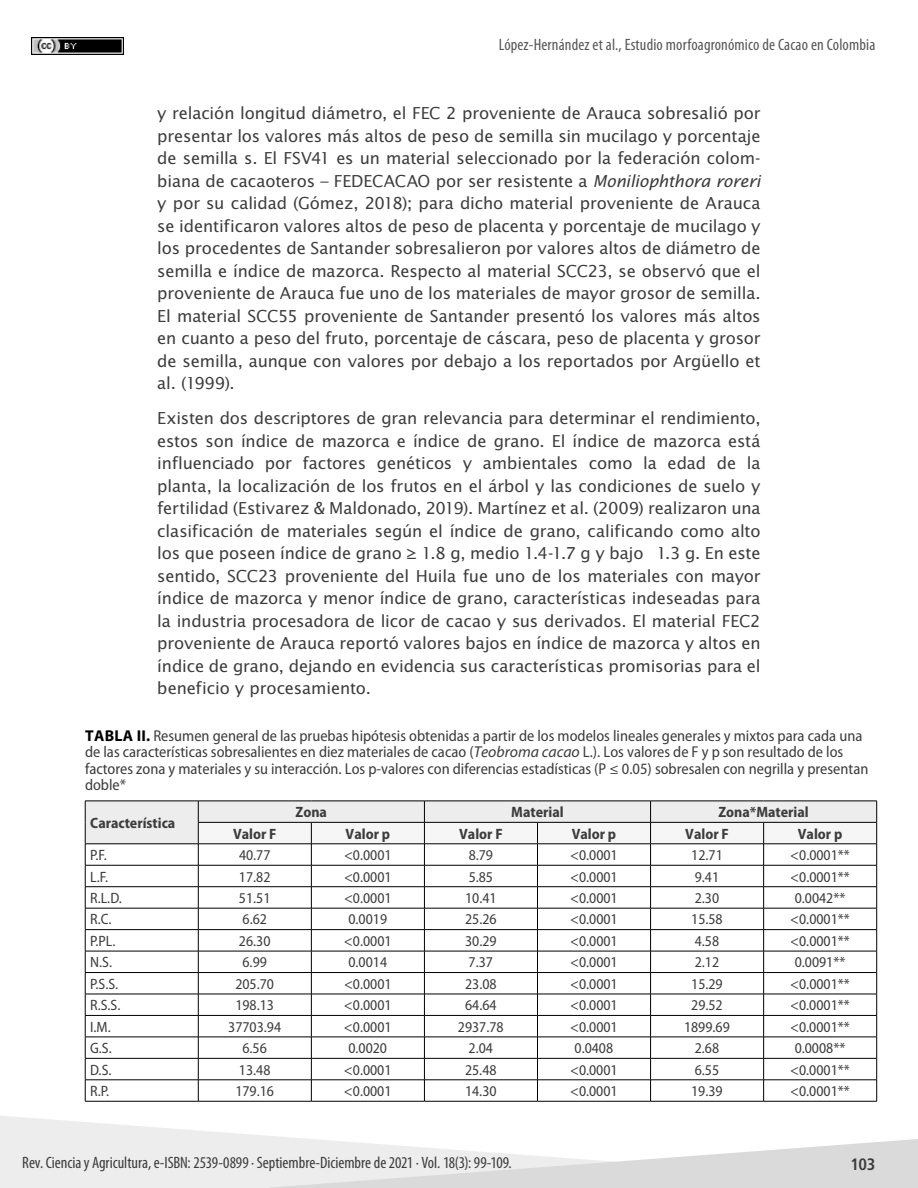
<style>
.page{position:relative;width:918px;height:1188px;background:#fff}
.page>*{position:absolute;margin:0;border:0;box-sizing:border-box;transform-origin:0 0}
.t1{font:16.5px/22.5px "Lucida Sans Std";letter-spacing:-.005em;color:#3c3c3b;text-align:justify}
.t2{font:condensed 16.5px "Myriad Pro";letter-spacing:-.005em;color:#3c3c3b}
.t3{font:condensed 16.5px "Myriad Pro";letter-spacing:.01em;color:#575756}
.t4{font:700 condensed 16.5px "Frutiger LT Std";color:#3c3c3b}
.t5{font:semi-condensed 15.75px/16.5px "Myriad Pro";color:#3c3c3b}
.t6{font:semi-condensed 15px "Myriad Pro";color:#3c3c3b}
.t7{font:700 semi-condensed 15px "Myriad Pro";color:#3c3c3b}
.s1{font-style:italic}
.s2{font-weight:700;font-stretch:normal;color:#000}
.s3{font-style:italic;font-stretch:normal}
</style>
<div class="page">
<img style="left:31px;top:38px;width:92px;height:17px">
<svg style="left:0;top:1116px;width:305px;height:72px;fill:#ededed"></svg>
<svg style="left:269px;top:1139px;width:649px;height:49px"></svg>
<svg style="left:85px;top:801px;width:792px;height:300px"></svg>
<hr style="left:85px;top:1101px;width:113px;height:1px;background:#000">
<hr style="left:198px;top:1101px;width:113px;height:1px;background:#000">
<hr style="left:311px;top:1101px;width:113px;height:1px;background:#000">
<hr style="left:424px;top:1101px;width:114px;height:1px;background:#000">
<hr style="left:538px;top:1101px;width:113px;height:1px;background:#000">
<hr style="left:651px;top:1101px;width:113px;height:1px;background:#000">
<hr style="left:764px;top:1101px;width:113px;height:1px;background:#000">
<p class="t3" style="left:499px;top:35px;width:378px">López-Hernández et al., Estudio morfoagronómico de Cacao en Colombia</p>
<p class="t1" style="left:157px;top:102px;width:605px">y relación longitud diámetro, el FEC 2 proveniente de Arauca sobresalió por presentar los valores más altos de peso de semilla sin mucilago y porcentaje de semilla s. El FSV41 es un material seleccionado por la federación colom&shy;biana de cacaoteros – FEDECACAO por ser resistente a <span class="s1">Moniliophthora roreri </span>y por su calidad (Gómez, 2018); para dicho material proveniente de Arauca se identificaron valores altos de peso de placenta y porcentaje de mucilago y los procedentes de Santander sobresalieron por valores altos de diámetro de semilla e índice de mazorca. Respecto al material SCC23, se observó que el proveniente de Arauca fue uno de los materiales de mayor grosor de semilla.<br>El material SCC55 proveniente de Santander presentó los valores más altos en cuanto a peso del fruto, porcentaje de cáscara, peso de placenta y grosor de semilla, aunque con valores por debajo a los reportados por Argüello et al. (1999).</p>
<p class="t1" style="left:157px;top:407px;width:605px">Existen dos descriptores de gran relevancia para determinar el rendimiento, estos son índice de mazorca e índice de grano. El índice de mazorca está influenciado por factores genéticos y ambientales como la edad de la planta, la localización de los frutos en el árbol y las condiciones de suelo y fertilidad (Estivarez &amp; Maldonado, 2019). Martínez et al. (2009) realizaron una clasificación de materiales según el índice de grano, calificando como alto los que poseen índice de grano ≥ 1.8 g, medio 1.4-1.7 g y bajo ˂1.3 g. En este sentido, SCC23 proveniente del Huila fue uno de los materiales con mayor índice de mazorca y menor índice de grano, características indeseadas para la industria procesadora de licor de cacao y sus derivados. El material FEC2 proveniente de Arauca reportó valores bajos en índice de mazorca y altos en índice de grano, dejando en evidencia sus características promisorias para el beneficio y procesamiento.</p>
<p class="t5" style="left:85px;top:728px;width:785px"><span class="s2">TABLA II.</span> Resumen general de las pruebas hipótesis obtenidas a partir de los modelos lineales generales y mixtos para cada una de las características sobresalientes en diez materiales de cacao (<span class="s3">Teobroma cacao</span> L.). Los valores de F y p son resultado de los factores zona y materiales y su interacción. Los p-valores con diferencias estadísticas (P ≤ 0.05) sobresalen con negrilla y presentan doble*</p>
<p class="t7" style="left:90px;top:815px;width:87px">Característica</p>
<p class="t7" style="left:296px;top:804px;width:33px">Zona</p>
<p class="t7" style="left:511px;top:804px;width:54px">Material</p>
<p class="t7" style="left:718px;top:804px;width:92px">Zona*Material</p>
<p class="t7" style="left:233px;top:825px;width:45px">Valor F</p>
<p class="t7" style="left:346px;top:825px;width:46px">Valor p</p>
<p class="t7" style="left:459px;top:825px;width:45px">Valor F</p>
<p class="t7" style="left:572px;top:825px;width:46px">Valor p</p>
<p class="t7" style="left:685px;top:825px;width:45px">Valor F</p>
<p class="t7" style="left:798px;top:825px;width:46px">Valor p</p>
<p class="t6" style="left:90px;top:847px;width:18px">P.F.</p>
<p class="t6" style="left:239px;top:847px;width:33px">40.77</p>
<p class="t6" style="left:344px;top:847px;width:49px">&lt;0.0001</p>
<p class="t6" style="left:469px;top:847px;width:26px">8.79</p>
<p class="t6" style="left:570px;top:847px;width:49px">&lt;0.0001</p>
<p class="t6" style="left:691px;top:847px;width:33px">12.71</p>
<p class="t6" style="left:790px;top:847px;width:61px">&lt;0.0001**</p>
<p class="t6" style="left:90px;top:868px;width:19px">L.F.</p>
<p class="t6" style="left:239px;top:868px;width:33px">17.82</p>
<p class="t6" style="left:344px;top:868px;width:49px">&lt;0.0001</p>
<p class="t6" style="left:469px;top:868px;width:26px">5.85</p>
<p class="t6" style="left:570px;top:868px;width:49px">&lt;0.0001</p>
<p class="t6" style="left:695px;top:868px;width:26px">9.41</p>
<p class="t6" style="left:790px;top:868px;width:61px">&lt;0.0001**</p>
<p class="t6" style="left:90px;top:890px;width:33px">R.L.D.</p>
<p class="t6" style="left:239px;top:890px;width:33px">51.51</p>
<p class="t6" style="left:344px;top:890px;width:49px">&lt;0.0001</p>
<p class="t6" style="left:465px;top:890px;width:33px">10.41</p>
<p class="t6" style="left:570px;top:890px;width:49px">&lt;0.0001</p>
<p class="t6" style="left:695px;top:890px;width:26px">2.30</p>
<p class="t6" style="left:795px;top:890px;width:52px">0.0042**</p>
<p class="t6" style="left:90px;top:911px;width:23px">R.C.</p>
<p class="t6" style="left:243px;top:911px;width:26px">6.62</p>
<p class="t6" style="left:348px;top:911px;width:40px">0.0019</p>
<p class="t6" style="left:465px;top:911px;width:33px">25.26</p>
<p class="t6" style="left:570px;top:911px;width:49px">&lt;0.0001</p>
<p class="t6" style="left:691px;top:911px;width:33px">15.58</p>
<p class="t6" style="left:790px;top:911px;width:61px">&lt;0.0001**</p>
<p class="t6" style="left:90px;top:933px;width:27px">P.PL.</p>
<p class="t6" style="left:239px;top:933px;width:33px">26.30</p>
<p class="t6" style="left:344px;top:933px;width:49px">&lt;0.0001</p>
<p class="t6" style="left:465px;top:933px;width:33px">30.29</p>
<p class="t6" style="left:570px;top:933px;width:49px">&lt;0.0001</p>
<p class="t6" style="left:695px;top:933px;width:26px">4.58</p>
<p class="t6" style="left:790px;top:933px;width:61px">&lt;0.0001**</p>
<p class="t6" style="left:90px;top:954px;width:23px">N.S.</p>
<p class="t6" style="left:243px;top:954px;width:26px">6.99</p>
<p class="t6" style="left:348px;top:954px;width:40px">0.0014</p>
<p class="t6" style="left:469px;top:954px;width:26px">7.37</p>
<p class="t6" style="left:570px;top:954px;width:49px">&lt;0.0001</p>
<p class="t6" style="left:695px;top:954px;width:26px">2.12</p>
<p class="t6" style="left:795px;top:954px;width:52px">0.0091**</p>
<p class="t6" style="left:90px;top:976px;width:30px">P.S.S.</p>
<p class="t6" style="left:235px;top:976px;width:40px">205.70</p>
<p class="t6" style="left:344px;top:976px;width:49px">&lt;0.0001</p>
<p class="t6" style="left:465px;top:976px;width:33px">23.08</p>
<p class="t6" style="left:570px;top:976px;width:49px">&lt;0.0001</p>
<p class="t6" style="left:691px;top:976px;width:33px">15.29</p>
<p class="t6" style="left:790px;top:976px;width:61px">&lt;0.0001**</p>
<p class="t6" style="left:90px;top:997px;width:32px">R.S.S.</p>
<p class="t6" style="left:235px;top:997px;width:40px">198.13</p>
<p class="t6" style="left:344px;top:997px;width:49px">&lt;0.0001</p>
<p class="t6" style="left:465px;top:997px;width:33px">64.64</p>
<p class="t6" style="left:570px;top:997px;width:49px">&lt;0.0001</p>
<p class="t6" style="left:691px;top:997px;width:33px">29.52</p>
<p class="t6" style="left:790px;top:997px;width:61px">&lt;0.0001**</p>
<p class="t6" style="left:90px;top:1019px;width:22px">I.M.</p>
<p class="t6" style="left:228px;top:1019px;width:54px">37703.94</p>
<p class="t6" style="left:344px;top:1019px;width:49px">&lt;0.0001</p>
<p class="t6" style="left:458px;top:1019px;width:47px">2937.78</p>
<p class="t6" style="left:570px;top:1019px;width:49px">&lt;0.0001</p>
<p class="t6" style="left:684px;top:1019px;width:47px">1899.69</p>
<p class="t6" style="left:790px;top:1019px;width:61px">&lt;0.0001**</p>
<p class="t6" style="left:90px;top:1040px;width:23px">G.S.</p>
<p class="t6" style="left:242px;top:1040px;width:26px">6.56</p>
<p class="t6" style="left:348px;top:1040px;width:40px">0.0020</p>
<p class="t6" style="left:469px;top:1040px;width:26px">2.04</p>
<p class="t6" style="left:575px;top:1040px;width:40px">0.0408</p>
<p class="t6" style="left:695px;top:1040px;width:26px">2.68</p>
<p class="t6" style="left:795px;top:1040px;width:52px">0.0008**</p>
<p class="t6" style="left:90px;top:1062px;width:23px">D.S.</p>
<p class="t6" style="left:239px;top:1062px;width:33px">13.48</p>
<p class="t6" style="left:344px;top:1062px;width:49px">&lt;0.0001</p>
<p class="t6" style="left:465px;top:1062px;width:33px">25.48</p>
<p class="t6" style="left:570px;top:1062px;width:49px">&lt;0.0001</p>
<p class="t6" style="left:695px;top:1062px;width:26px">6.55</p>
<p class="t6" style="left:790px;top:1062px;width:61px">&lt;0.0001**</p>
<p class="t6" style="left:90px;top:1083px;width:20px">R.P.</p>
<p class="t6" style="left:235px;top:1083px;width:40px">179.16</p>
<p class="t6" style="left:344px;top:1083px;width:49px">&lt;0.0001</p>
<p class="t6" style="left:465px;top:1083px;width:33px">14.30</p>
<p class="t6" style="left:570px;top:1083px;width:49px">&lt;0.0001</p>
<p class="t6" style="left:691px;top:1083px;width:33px">19.39</p>
<p class="t6" style="left:790px;top:1083px;width:61px">&lt;0.0001**</p>
<p class="t2" style="left:22px;top:1153px;width:491px">Rev. Ciencia y Agricultura, e-ISBN: 2539-0899 ∙ Septiembre-Diciembre de 2021 ∙ Vol. 18(3): 99-109.</p>
<p class="t4" style="left:850px;top:1154px;width:27px">103</p>
</div>
